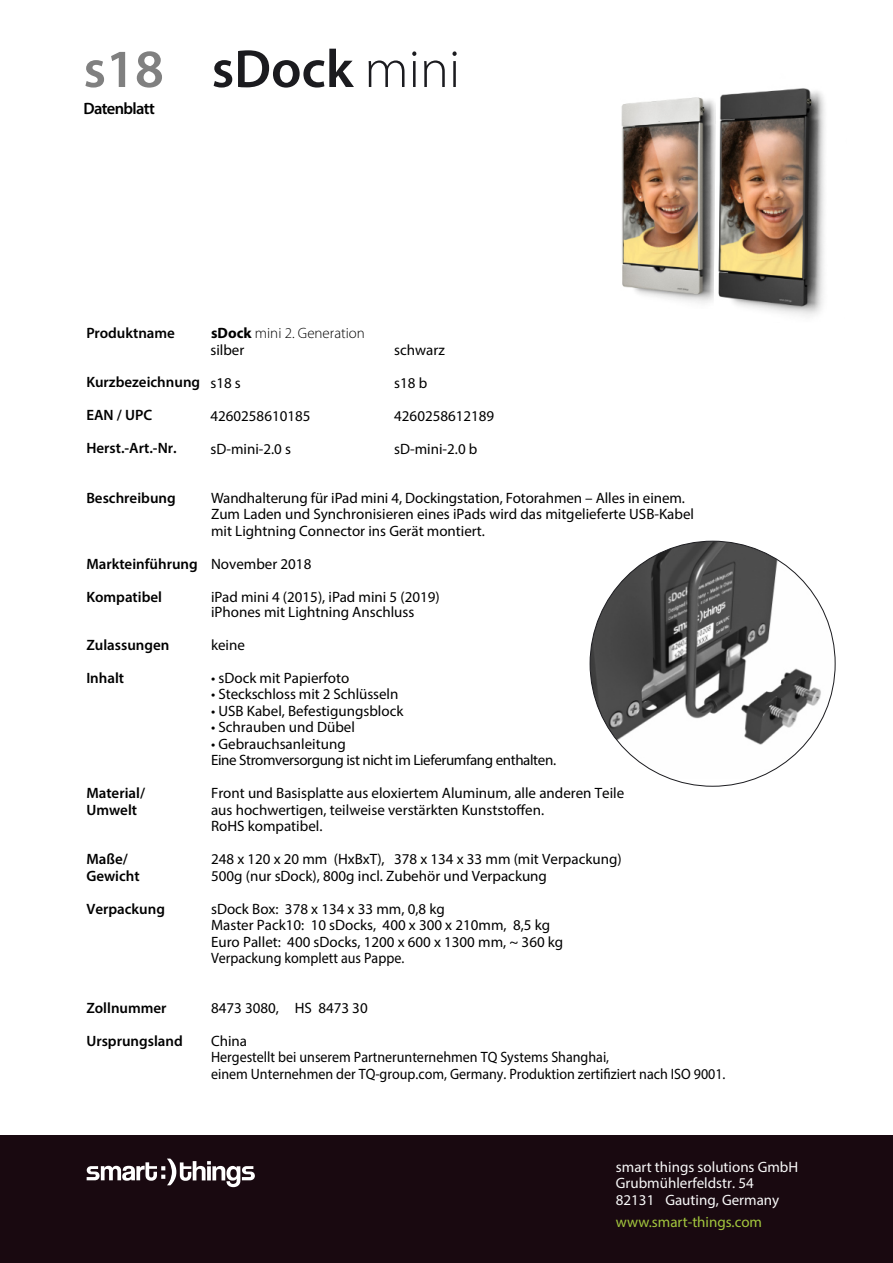
<style>
.page{position:relative;width:893px;height:1263px;background:#fff}
.page>*{position:absolute;margin:0;border:0;box-sizing:border-box;transform-origin:0 0}
.t1{font:600 54px "Myriad Pro";color:#1b1b1f}
.t2{font:600 16.5px "Myriad Pro";letter-spacing:-.04em;color:#000}
.t3{font:15px/16.5px "Myriad Pro";color:#000}
.t4{font:600 15px/16.5px "Myriad Pro";color:#000}
.t5{font:15px/16.5px "Myriad Pro";letter-spacing:-.025em;color:#000}
.t6{font:15px/16.5px "Myriad Pro";color:#f8f8f8}
.t7{font:300 15px "Myriad Pro";color:#000}
.t8{font:15px "Myriad Pro";color:#a2c63d}
.s1{color:#808080}
.s2{font-weight:300}
.s3{font-weight:700}
</style>
<div class="page">
<img style="left:590px;top:541px;width:245px;height:237px">
<img style="left:621px;top:97px;width:92px;height:206px">
<img style="left:713px;top:88px;width:112px;height:228px">
<div style="left:0;top:1135px;width:893px;height:128px;background:#190910"></div>
<svg style="left:86px;top:1158px;width:169px;height:29px"></svg>
<h1 class="t1" style="left:83px;top:46px;width:378px"><span class="s1">s18</span> sDock <span class="s2">mini</span></h1>
<p class="t2" style="left:83px;top:101px;width:73px">Datenblatt</p>
<p class="t4" style="left:86px;top:326px;width:90px">Produktname</p>
<p class="t4" style="left:86px;top:375px;width:115px">Kurzbezeichnung</p>
<p class="t4" style="left:86px;top:408px;width:67px">EAN / UPC</p>
<p class="t4" style="left:86px;top:441px;width:92px">Herst.-Art.-Nr.</p>
<p class="t4" style="left:86px;top:491px;width:91px">Beschreibung</p>
<p class="t4" style="left:86px;top:557px;width:113px">Markteinführung</p>
<p class="t4" style="left:86px;top:590px;width:77px">Kompatibel</p>
<p class="t4" style="left:86px;top:638px;width:85px">Zulassungen</p>
<p class="t4" style="left:86px;top:671px;width:39px">Inhalt</p>
<p class="t4" style="left:86px;top:786px;width:60px">Material/<br>Umwelt</p>
<p class="t4" style="left:86px;top:852px;width:55px">Maße/<br>Gewicht</p>
<p class="t4" style="left:86px;top:902px;width:80px">Verpackung</p>
<p class="t4" style="left:86px;top:1001px;width:82px">Zollnummer</p>
<p class="t4" style="left:86px;top:1034px;width:98px">Ursprungsland</p>
<p class="t7" style="left:211px;top:327px;width:155px"><span class="s3">sDock</span> mini 2. Generation</p>
<p class="t3" style="left:210px;top:343px;width:35px">silber</p>
<p class="t3" style="left:394px;top:343px;width:52px">schwarz</p>
<p class="t3" style="left:210px;top:376px;width:32px">s18 s</p>
<p class="t3" style="left:394px;top:376px;width:35px">s18 b</p>
<p class="t3" style="left:210px;top:409px;width:102px">4260258610185</p>
<p class="t3" style="left:394px;top:409px;width:102px">4260258612189</p>
<p class="t3" style="left:210px;top:442px;width:82px">sD-mini-2.0 s</p>
<p class="t3" style="left:394px;top:442px;width:85px">sD-mini-2.0 b</p>
<p class="t3" style="left:211px;top:491px;width:484px">Wandhalterung für iPad mini 4, Dockingstation, Fotorahmen – Alles in einem.<br>Zum Laden und Synchronisieren eines iPads wird das mitgelieferte USB-Kabel mit Lightning Connector ins Gerät montiert.</p>
<p class="t3" style="left:211px;top:557px;width:102px">November 2018</p>
<p class="t3" style="left:211px;top:591px;width:230px;line-height:15px">iPad mini 4 (2015), iPad mini 5 (2019) iPhones mit Lightning Anschluss</p>
<p class="t3" style="left:211px;top:638px;width:35px">keine</p>
<p class="t3" style="left:211px;top:671px;width:140px">• sDock mit Papierfoto</p>
<p class="t3" style="left:211px;top:687px;width:189px">• Steckschloss mit 2 Schlüsseln</p>
<p class="t3" style="left:211px;top:704px;width:194px">• USB Kabel, Befestigungsblock</p>
<p class="t3" style="left:211px;top:720px;width:145px">• Schrauben und Dübel</p>
<p class="t5" style="left:211px;top:737px;width:346px">• Gebrauchsanleitung<br>Eine Stromversorgung ist nicht im Lieferumfang enthalten.</p>
<p class="t3" style="left:211px;top:786px;width:415px">Front und Basisplatte aus eloxiertem Aluminum, alle anderen Teile aus hochwertigen, teilweise verstärkten Kunststoffen.<br>RoHS kompatibel.</p>
<p class="t3" style="left:211px;top:852px;width:412px">248 x 120 x 20 mm (HxBxT), 378 x 134 x 33 mm (mit Verpackung)<br>500g (nur sDock), 800g incl. Zubehör und Verpackung</p>
<p class="t3" style="left:211px;top:902px;width:354px">sDock Box: 378 x 134 x 33 mm, 0,8 kg<br>Master Pack10: 10 sDocks, 400 x 300 x 210mm, 8,5 kg Euro Pallet: 400 sDocks, 1200 x 600 x 1300 mm, ~ 360 kg Verpackung komplett aus Pappe.</p>
<p class="t3" style="left:211px;top:1001px;width:158px">8473 3080, HS 8473 30</p>
<p class="t3" style="left:211px;top:1034px;width:516px">China<br>Hergestellt bei unserem Partnerunternehmen TQ Systems Shanghai,<br>einem Unternehmen der TQ-group.com, Germany. Produktion zertifiziert nach ISO 9001.</p>
<p class="t6" style="left:616px;top:1160px;width:184px">smart things solutions GmbH<br>Grubmühlerfeldstr. 54<br>82131 Gauting, Germany</p>
<p class="t8" style="left:616px;top:1216px;width:148px">www.smart-things.com</p>
</div>
